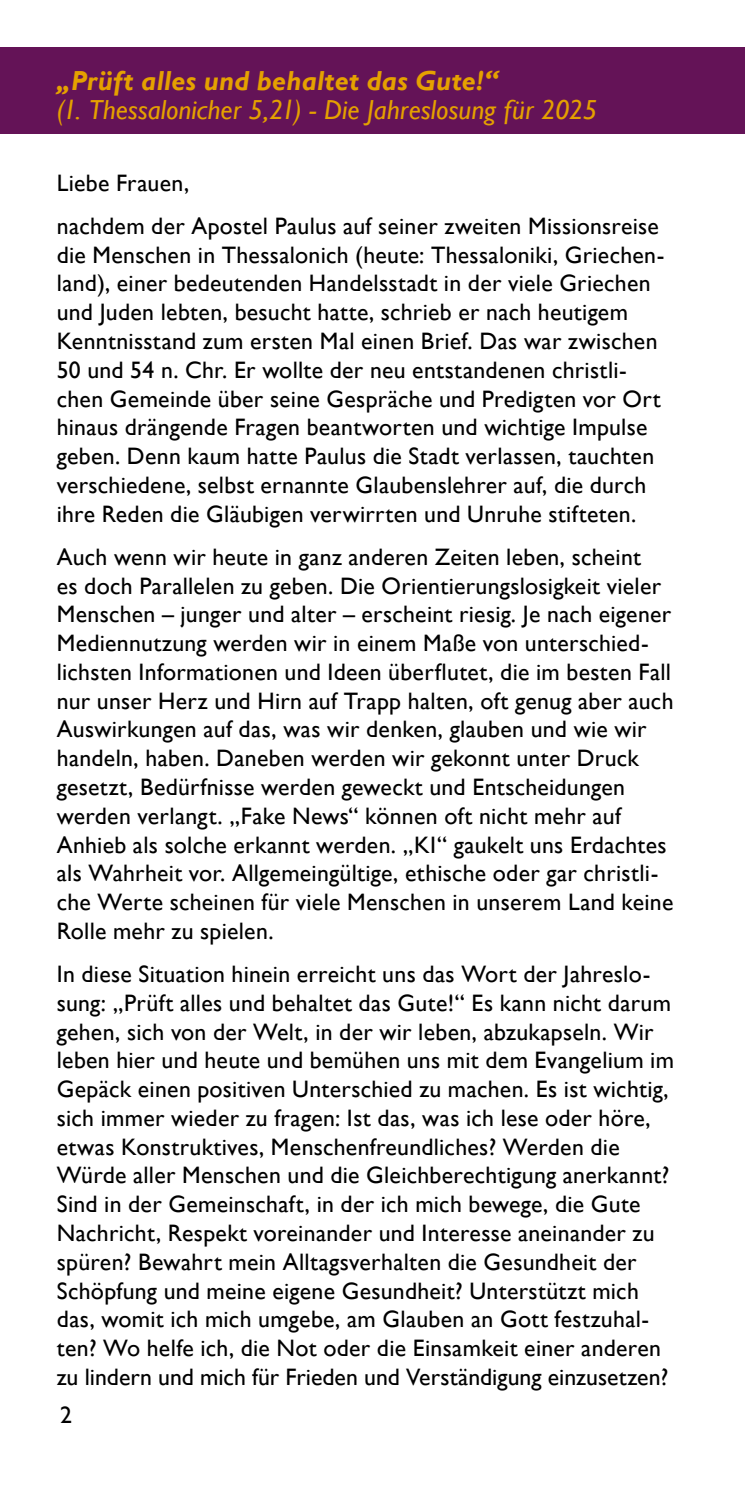
<style>
.page{position:relative;width:745px;height:1489px;background:#fff}
.page>*{position:absolute;margin:0;border:0;box-sizing:border-box;transform-origin:0 0}
.t1{font:italic 27.5px "Gill Sans";letter-spacing:.005em;color:#e5a100}
.t2{font:italic 700 27.5px "Gill Sans";letter-spacing:.01em;color:#e5a100}
.t3{font:23.75px/28.8px "Gill Sans";letter-spacing:.01em;color:#000}
</style>
<div class="page">
<div style="left:0;top:47px;width:744px;height:86px;background:#641357"></div>
<p class="t2" style="left:57px;top:65px;width:442px">„Prüft alles und behaltet das Gute!“</p>
<p class="t1" style="left:57px;top:93px;width:541px">(1. Thessalonicher 5,21) - Die Jahreslosung für 2025</p>
<p class="t3" style="left:57px;top:161px;width:603px;line-height:43.2px">Liebe Frauen,<br>nachdem der Apostel Paulus auf seiner zweiten Missionsreise</p>
<p class="t3" style="left:57px;top:241px;width:608px">die Menschen in Thessalonich (heute: Thessaloniki, Griechen&shy;land), einer bedeutenden Handelsstadt in der viele Griechen und Juden lebten, besucht hatte, schrieb er nach heutigem Kenntnisstand zum ersten Mal einen Brief. Das war zwischen 50 und 54 n. Chr. Er wollte der neu entstandenen christli&shy;chen Gemeinde über seine Gespräche und Predigten vor Ort hinaus drängende Fragen beantworten und wichtige Impulse geben. Denn kaum hatte Paulus die Stadt verlassen, tauchten verschiedene, selbst ernannte Glaubenslehrer auf, die durch ihre Reden die Gläubigen verwirrten und Unruhe stifteten.</p>
<p class="t3" style="left:57px;top:543px;width:618px">Auch wenn wir heute in ganz anderen Zeiten leben, scheint<br>es doch Parallelen zu geben. Die Orientierungslosigkeit vieler Menschen – junger und alter – erscheint riesig. Je nach eigener Mediennutzung werden wir in einem Maße von unterschied&shy;lichsten Informationen und Ideen überflutet, die im besten Fall nur unser Herz und Hirn auf Trapp halten, oft genug aber auch Auswirkungen auf das, was wir denken, glauben und wie wir handeln, haben. Daneben werden wir gekonnt unter Druck gesetzt, Bedürfnisse werden geweckt und Entscheidungen werden verlangt. „Fake News“ können oft nicht mehr auf Anhieb als solche erkannt werden. „KI“ gaukelt uns Erdachtes als Wahrheit vor. Allgemeingültige, ethische oder gar christli&shy;che Werte scheinen für viele Menschen in unserem Land keine Rolle mehr zu spielen.</p>
<p class="t3" style="left:57px;top:960px;width:618px">In diese Situation hinein erreicht uns das Wort der Jahreslo&shy;sung: „Prüft alles und behaltet das Gute!“ Es kann nicht darum gehen, sich von der Welt, in der wir leben, abzukapseln. Wir leben hier und heute und bemühen uns mit dem Evangelium im Gepäck einen positiven Unterschied zu machen. Es ist wichtig, sich immer wieder zu fragen: Ist das, was ich lese oder höre, etwas Konstruktives, Menschenfreundliches? Werden die Würde aller Menschen und die Gleichberechtigung anerkannt?<br>Sind in der Gemeinschaft, in der ich mich bewege, die Gute Nachricht, Respekt voreinander und Interesse aneinander zu spüren? Bewahrt mein Alltagsverhalten die Gesundheit der Schöpfung und meine eigene Gesundheit? Unterstützt mich das, womit ich mich umgebe, am Glauben an Gott festzuhal&shy;ten? Wo helfe ich, die Not oder die Einsamkeit einer anderen zu lindern und mich für Frieden und Verständigung einzusetzen?</p>
<p class="t3" style="left:60px;top:1400px;width:13px">2</p>
</div>
